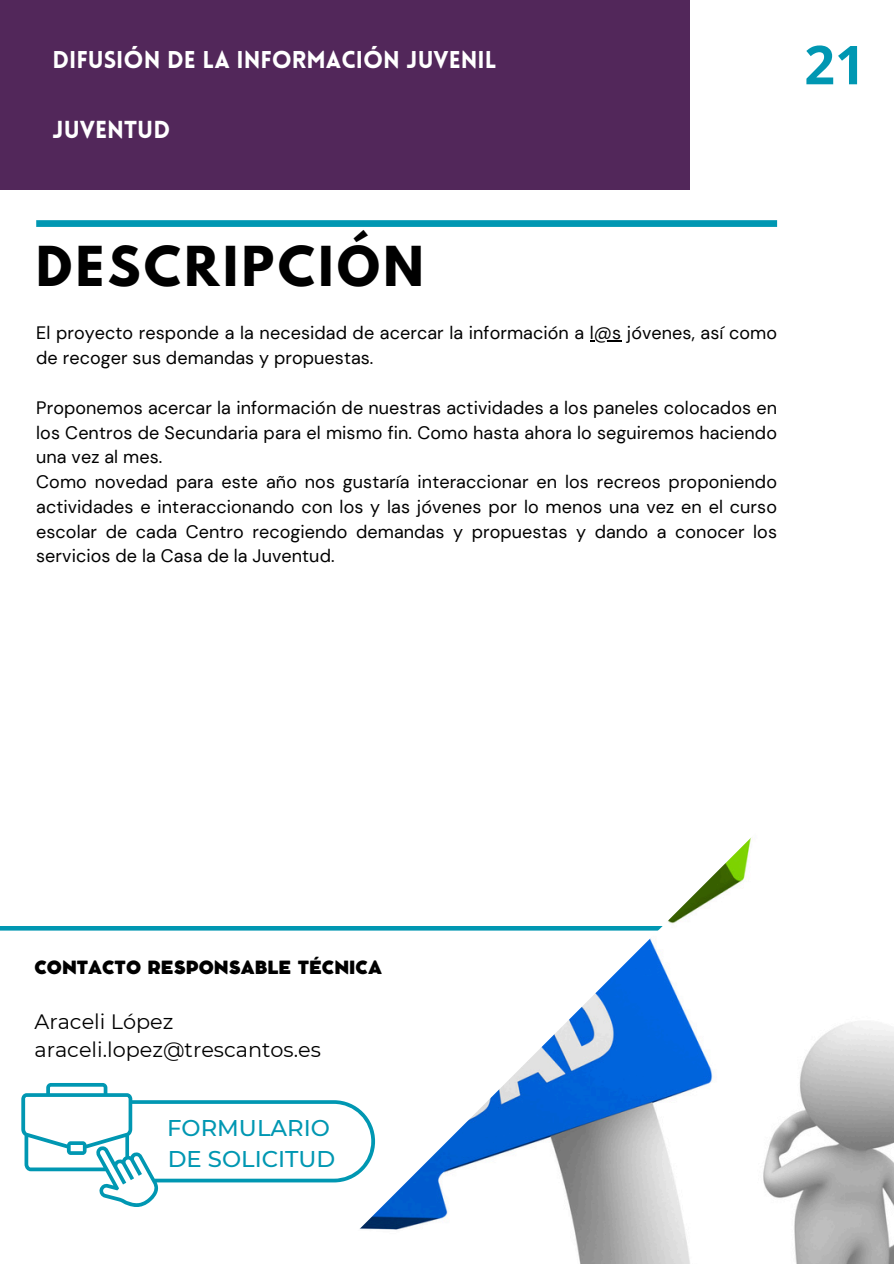
<style>
.page{position:relative;width:894px;height:1264px;background:#fff}
.page>*{position:absolute;margin:0;border:0;box-sizing:border-box;transform-origin:0 0}
.t1{font:700 53.55px "Open Sans";color:#0097b2}
.t2{font:700 48.75px "League Spartan";letter-spacing:.075em;color:#000}
.t3{font:900 24px "Lovelo";color:#fff}
.t4{font:900 23.7px "Lovelo";color:#fff}
.t5{font:500 22.8px/31.5px "Montserrat";color:#0097b2}
.t6{font:20.85px/28.2px "Montserrat";color:#000}
.t7{font:18px/24.8px "DM Sans";letter-spacing:.005em;color:#000}
.t8{font:800 18px "Cocomat Pro";color:#000}
</style>
<div class="page">
<div style="left:0;top:0;width:689px;height:189px;background:#52275a"></div>
<div style="left:36px;top:220px;width:740px;height:7px;background:#0097b2"></div>
<hr style="left:589px;top:340px;width:32px;height:2px;background:#000">
<img style="left:128px;top:837px;width:765px;height:426px">
<svg style="left:21px;top:1082px;width:354px;height:124px"></svg>
<h2 class="t4" style="left:53px;top:50px;width:445px">DIFUSIÓN DE LA INFORMACIÓN JUVENIL</h2>
<h4 class="t3" style="left:53px;top:120px;width:119px">JUVENTUD</h4>
<p class="t1" style="left:804px;top:27px;width:63px">21</p>
<h2 class="t2" style="left:36px;top:242px;width:389px">DESCRIPCIÓN</h2>
<h2 class="t7" style="left:36px;top:321px;width:742px">El proyecto responde a la necesidad de acercar la información a l@s jóvenes, así como</h2>
<p class="t7" style="left:36px;top:346px;width:338px">de recoger sus demandas y propuestas.</p>
<p class="t7" style="left:36px;top:395px;width:742px">Proponemos acercar la información de nuestras actividades a los paneles colocados en</p>
<h1 class="t7" style="left:36px;top:420px;width:742px">los Centros de Secundaria para el mismo fin. Como hasta ahora lo seguiremos haciendo una vez al mes.<br>Como novedad para este año nos gustaría interaccionar en los recreos proponiendo</h1>
<p class="t7" style="left:36px;top:494px;width:742px;text-align:justify">actividades e interaccionando con los y las jóvenes por lo menos una vez en el curso escolar de cada Centro recogiendo demandas y propuestas y dando a conocer los servicios de la Casa de la Juventud.</p>
<p class="t8" style="left:34px;top:960px;width:349px">CONTACTO RESPONSABLE TÉCNICA</p>
<p class="t6" style="left:34px;top:1007px;width:288px">Araceli López araceli.lopez@trescantos.es</p>
<h3 class="t5" style="left:167px;top:1111px;width:170px">FORMULARIO<br>DE SOLICITUD</h3>
</div>
